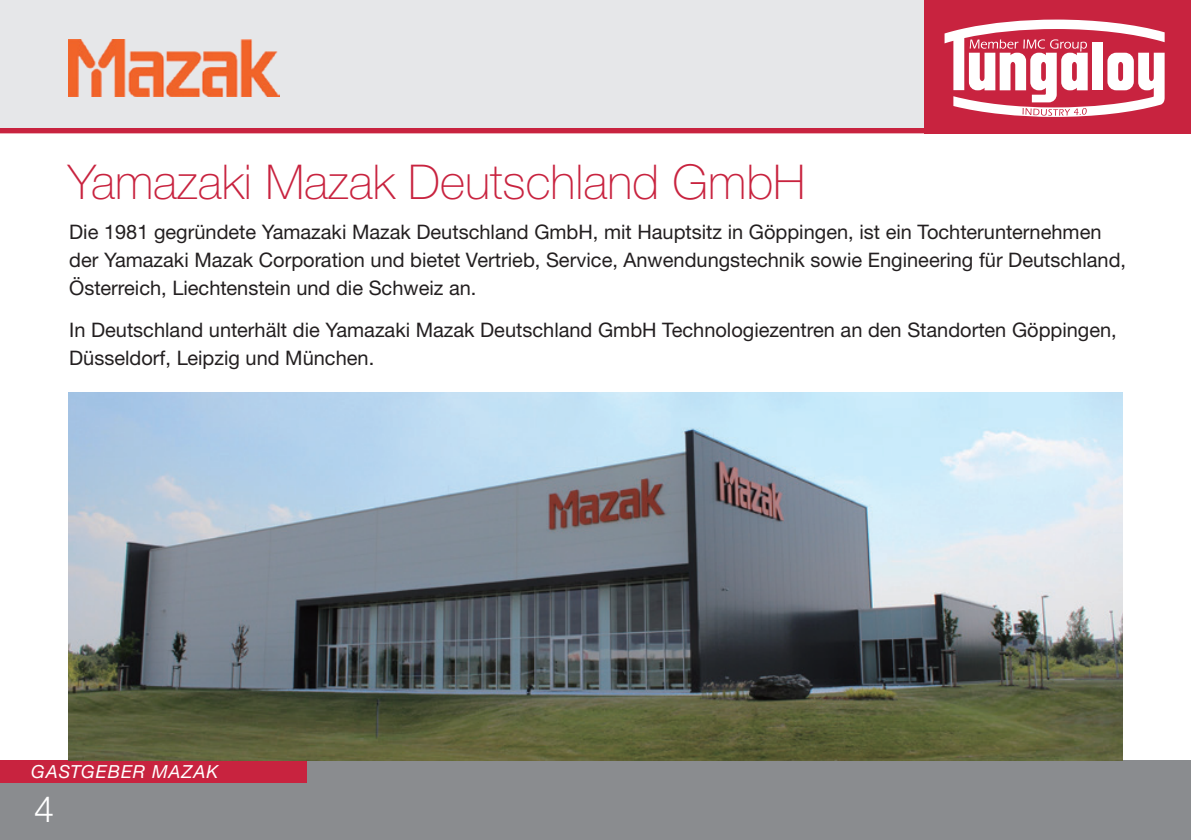
<style>
.page{position:relative;width:1191px;height:840px;background:#fff}
.page>*{position:absolute;margin:0;border:0;box-sizing:border-box;transform-origin:0 0}
.t1{font:100 48px "Helvetica Neue LTW1 G";color:#c8233f}
.t2{font:300 36px "Helvetica Neue LTW1 G";color:#fff}
.t3{font:20px/28px "Helvetica Neue LTW1 G";color:#231f20}
.t4{font:italic 18px "Helvetica Neue LTW1 G";letter-spacing:.05em;color:#fff}
</style>
<div class="page">
<div style="left:0;top:128px;width:1191px;height:5px;background:#c8233f"></div>
<div style="left:0;top:760px;width:1191px;height:79px;background:#8a8c8f"></div>
<div style="left:0;top:760px;width:306px;height:22px;background:#c8233f"></div>
<div style="left:0;top:0;width:1191px;height:128px;background:#e6e7e9"></div>
<img style="left:68px;top:40px;width:211px;height:56px">
<img style="left:68px;top:392px;width:1055px;height:368px">
<div style="left:924px;top:0;width:267px;height:133px;background:#c8233f"></div>
<svg style="left:944px;top:20px;width:220px;height:97px"></svg>
<hr style="left:1190px;top:0;width:1px;height:133px;background:#008345">
<h1 class="t1" style="left:68px;top:153px;width:738px">Yamazaki Mazak Deutschland GmbH</h1>
<p class="t3" style="left:69px;top:218px;width:1058px">Die 1981 gegründete Yamazaki Mazak Deutschland GmbH, mit Hauptsitz in Göppingen, ist ein Tochterunternehmen der Yamazaki Mazak Corporation und bietet Vertrieb, Service, Anwendungstechnik sowie Engineering für Deutschland,<br>Österreich, Liechtenstein und die Schweiz an.</p>
<p class="t3" style="left:69px;top:316px;width:1049px">In Deutschland unterhält die Yamazaki Mazak Deutschland GmbH Technologiezentren an den Standorten Göppingen,<br>Düsseldorf, Leipzig und München.</p>
<p class="t4" style="left:31px;top:760px;width:189px">GASTGEBER MAZAK</p>
<h2 class="t2" style="left:34px;top:786px;width:22px">4</h2>
</div>
